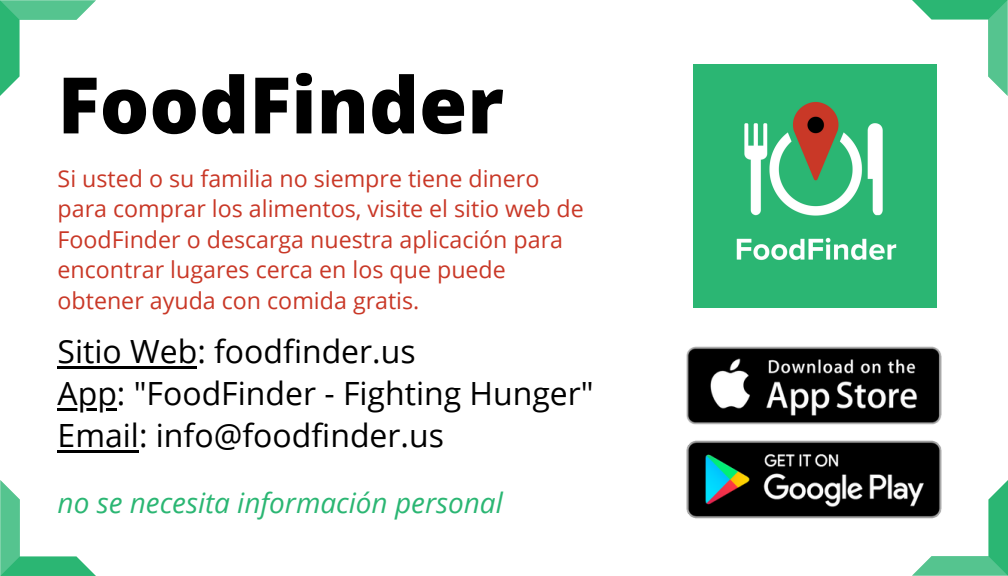
<style>
.page{position:relative;width:1008px;height:576px;background:#fff}
.page>*{position:absolute;margin:0;border:0;box-sizing:border-box;transform-origin:0 0}
.t1{font:800 78px "Open Sans";color:#000}
.t2{font:32px "Open Sans";color:#000}
.t3{font:italic 28px "Open Sans";color:#2bb673}
.t4{font:23.2px/30.4px "Open Sans";color:#c93827}
</style>
<div class="page">
<img style="left:693px;top:65px;width:243px;height:243px">
<img style="left:686px;top:346px;width:256px;height:76px">
<img style="left:686px;top:422px;width:256px;height:97px">
<hr style="left:58px;top:366px;width:139px;height:3px;background:#000">
<hr style="left:58px;top:408px;width:59px;height:3px;background:#000">
<hr style="left:58px;top:450px;width:81px;height:3px;background:#000">
<svg style="left:0;top:0;width:96px;height:96px"></svg>
<svg style="left:0;top:480px;width:96px;height:96px"></svg>
<svg style="left:912px;top:480px;width:96px;height:96px"></svg>
<svg style="left:912px;top:0;width:96px;height:96px"></svg>
<p class="t1" style="left:58px;top:50px;width:448px">FoodFinder</p>
<p class="t4" style="left:58px;top:162px;width:528px">Si usted o su familia no siempre tiene dinero para comprar los alimentos, visite el sitio web de FoodFinder o descarga nuestra aplicación para encontrar lugares cerca en los que puede obtener ayuda con comida gratis.</p>
<p class="t2" style="left:58px;top:329px;width:360px">Sitio Web: foodfinder.us</p>
<p class="t2" style="left:58px;top:371px;width:538px">App: "FoodFinder - Fighting Hunger"</p>
<p class="t2" style="left:58px;top:413px;width:388px">Email: info@foodfinder.us</p>
<p class="t3" style="left:58px;top:483px;width:447px">no se necesita información personal</p>
</div>
